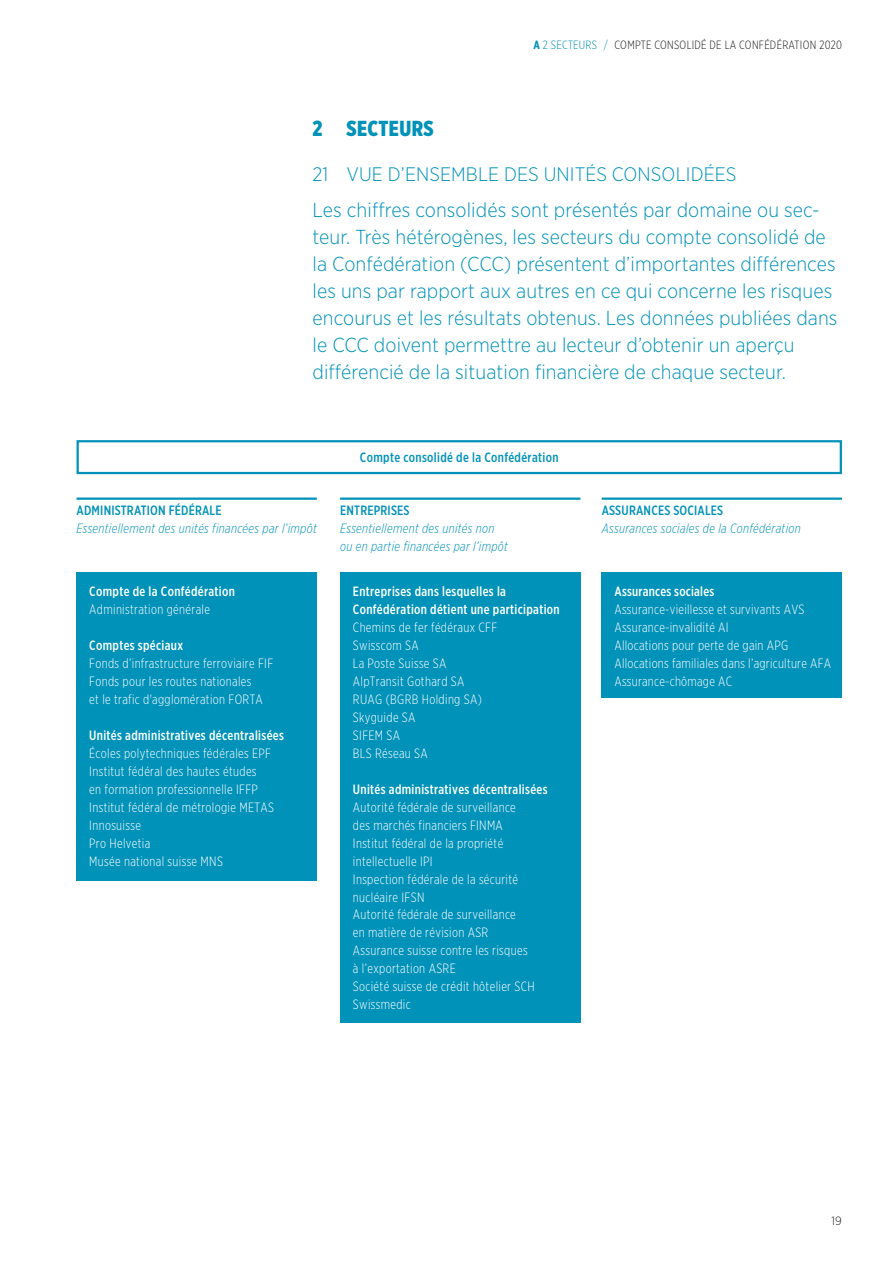
<style>
.page{position:relative;width:893px;height:1263px;background:#fff}
.page>*{position:absolute;margin:0;border:0;box-sizing:border-box;transform-origin:0 0}
.t1{font:900 21.75px "Gotham X Narrow";letter-spacing:.02em;color:#0092b9}
.t2{font:300 20.25px/27px "Gotham Narrow";letter-spacing:.005em;color:#0092b9}
.t3{font:300 19.5px "Gotham Narrow";letter-spacing:.005em;color:#0092b9}
.t4{font:300 13.5px/18px "Gotham X Narrow";letter-spacing:.025em;color:#fff}
.t5{font:500 13.5px/18px "Gotham X Narrow";letter-spacing:.025em;color:#fff}
.t6{font:italic 300 13.5px/18px "Gotham X Narrow";letter-spacing:.025em;color:#0092b9}
.t7{font:500 13.5px "Gotham X Narrow";letter-spacing:.015em;color:#0092b9}
.t8{font:300 12px "Gotham X Narrow";letter-spacing:.025em;color:#231f20}
.t9{font:300 12px "Gotham Narrow";color:#231f20}
.s1{font-weight:700;color:#0092b9}
.s2{color:#0092b9}
</style>
<div class="page">
<div style="left:77px;top:440px;width:765px;height:34px;border:2px solid #0092b9"></div>
<hr style="left:77px;top:497px;width:240px;height:3px;background:#0092b9">
<div style="left:77px;top:572px;width:240px;height:308px;background:#0092b9"></div>
<hr style="left:340px;top:497px;width:240px;height:3px;background:#0092b9">
<div style="left:340px;top:572px;width:240px;height:451px;background:#0092b9"></div>
<hr style="left:602px;top:497px;width:240px;height:3px;background:#0092b9">
<div style="left:602px;top:572px;width:240px;height:125px;background:#0092b9"></div>
<p class="t8" style="left:533px;top:38px;width:310px"><span class="s1">A</span> <span class="s2">2 SECTEURS /</span> COMPTE CONSOLIDÉ DE LA CONFÉDÉRATION 2020</p>
<h1 class="t1" style="left:313px;top:115px;width:123px">2 SECTEURS</h1>
<h3 class="t3" style="left:313px;top:162px;width:426px">21 VUE D’ENSEMBLE DES UNITÉS CONSOLIDÉES</h3>
<p class="t2" style="left:313px;top:196px;width:526px">Les chiffres consolidés sont présentés par domaine ou sec&shy;teur. Très hétérogènes, les secteurs du compte consolidé de la Confédération (CCC) présentent d’importantes différences les uns par rapport aux autres en ce qui concerne les risques encourus et les résultats obtenus. Les données publiées dans le CCC doivent permettre au lecteur d’obtenir un aperçu différencié de la situation financière de chaque secteur.</p>
<p class="t7" style="left:77px;top:502px;width:147px">ADMINISTRATION FÉDÉRALE</p>
<p class="t6" style="left:77px;top:519px;width:242px">Essentiellement des unités financées par l’impôt</p>
<p class="t5" style="left:89px;top:582px;width:147px">Compte de la Confédération</p>
<p class="t4" style="left:89px;top:599px;width:122px">Administration générale</p>
<p class="t5" style="left:89px;top:636px;width:95px">Comptes spéciaux</p>
<p class="t4" style="left:89px;top:653px;width:185px">Fonds d’infrastructure ferroviaire FIF<br>Fonds pour les routes nationales<br>et le trafic d'agglomération FORTA</p>
<p class="t5" style="left:89px;top:726px;width:196px">Unités administratives décentralisées</p>
<p class="t4" style="left:89px;top:743px;width:186px">Écoles polytechniques fédérales EPF<br>Institut fédéral des hautes études<br>en formation professionnelle IFFP<br>Institut fédéral de métrologie METAS<br>Innosuisse<br>Pro Helvetia<br>Musée national suisse MNS</p>
<p class="t7" style="left:360px;top:449px;width:200px">Compte consolidé de la Confédération</p>
<p class="t7" style="left:340px;top:502px;width:71px">ENTREPRISES</p>
<p class="t6" style="left:340px;top:519px;width:169px">Essentiellement des unités non ou en partie financées par l’impôt</p>
<p class="t5" style="left:353px;top:582px;width:208px">Entreprises dans lesquelles la<br>Confédération détient une participation</p>
<p class="t4" style="left:353px;top:617px;width:146px">Chemins de fer fédéraux CFF<br>Swisscom SA<br>La Poste Suisse SA<br>AlpTransit Gothard SA<br>RUAG (BGRB Holding SA)<br>Skyguide SA<br>SIFEM SA<br>BLS Réseau SA</p>
<p class="t5" style="left:353px;top:780px;width:196px">Unités administratives décentralisées</p>
<p class="t4" style="left:353px;top:797px;width:183px">Autorité fédérale de surveillance des marchés financiers FINMA<br>Institut fédéral de la propriété intellectuelle IPI<br>Inspection fédérale de la sécurité nucléaire IFSN<br>Autorité fédérale de surveillance<br>en matière de révision ASR<br>Assurance suisse contre les risques à l’exportation ASRE<br>Société suisse de crédit hôtelier SCH<br>Swissmedic</p>
<p class="t7" style="left:602px;top:502px;width:123px">ASSURANCES SOCIALES</p>
<p class="t6" style="left:602px;top:519px;width:201px">Assurances sociales de la Confédération</p>
<p class="t5" style="left:614px;top:582px;width:101px">Assurances sociales</p>
<p class="t4" style="left:614px;top:599px;width:218px">Assurance-vieillesse et survivants AVS Assurance-invalidité AI<br>Allocations pour perte de gain APG Allocations familiales dans l’agriculture AFA Assurance-chômage AC</p>
<p class="t9" style="left:831px;top:1213px;width:12px">19</p>
</div>
